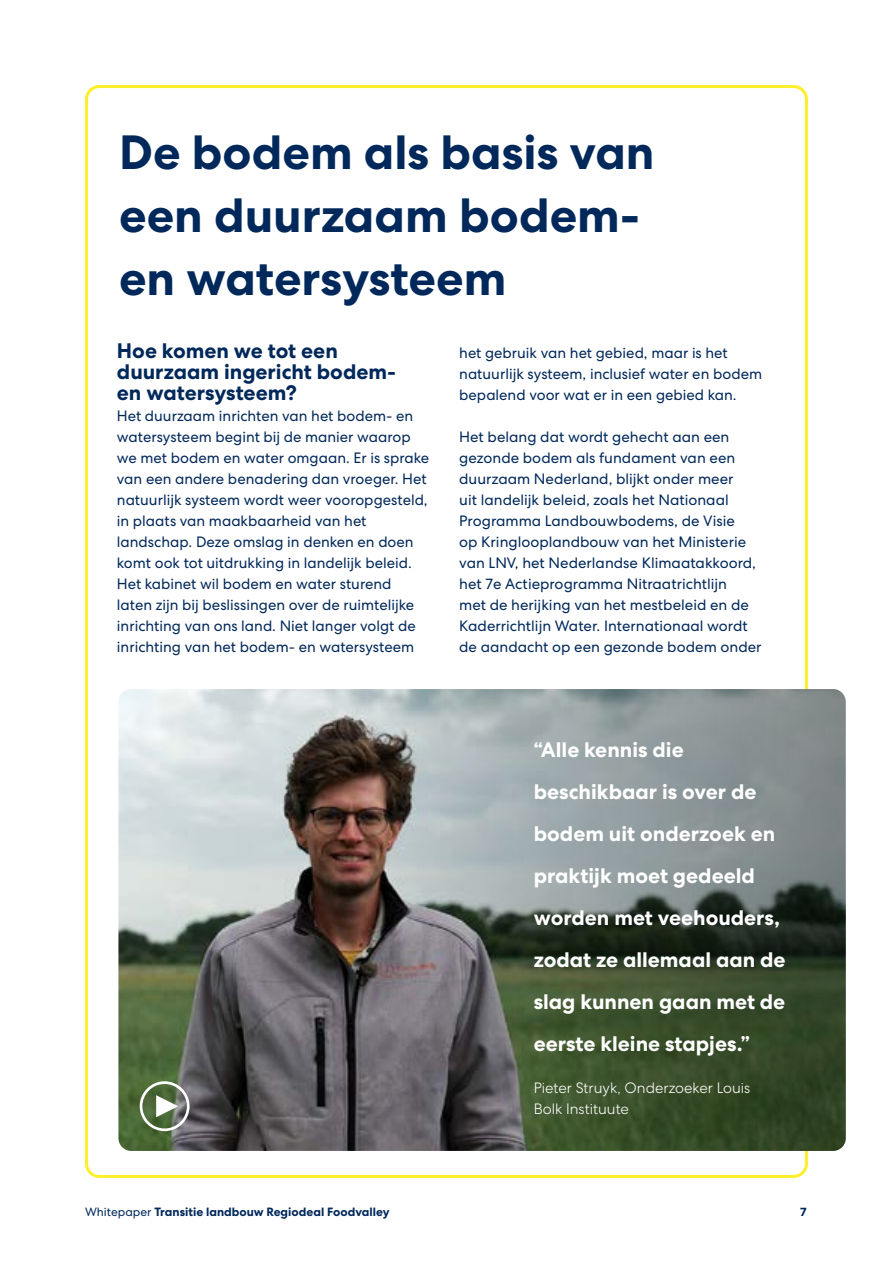
<style>
.page{position:relative;width:893px;height:1263px;background:#fff}
.page>*{position:absolute;margin:0;border:0;box-sizing:border-box;transform-origin:0 0}
.t1{font:700 48px/63px "Centra No 2";color:#00285a}
.t2{font:700 21px/42px "Centra No 2";color:#fff}
.t3{font:700 21px/21px "Centra No 2";color:#00285a}
.t4{font:15px/21px "Centra No 2";color:#00285a}
.t5{font:300 15px/21px "Centra No 2";color:#fff}
.t6{font:700 12px "Centra No 2";color:#00285a}
.s1{font-weight:400}
</style>
<div class="page">
<img style="left:118px;top:689px;width:728px;height:462px">
<svg style="left:378px;top:689px;width:468px;height:462px;background:#677268"></svg>
<svg style="left:156px;top:1095px;width:22px;height:22px"></svg>
<div style="left:140px;top:1081px;width:50px;height:50px;border:3px solid #fff;border-radius:50%"></div>
<h1 class="t1" style="left:119px;top:121px;width:537px">De bodem als basis van een duurzaam bodem&shy;en watersysteem</h1>
<h2 class="t3" style="left:117px;top:340px;width:281px">Hoe komen we tot een duurzaam ingericht bodem&shy;en watersysteem?</h2>
<p class="t4" style="left:117px;top:405px;width:314px">Het duurzaam inrichten van het bodem- en watersysteem begint bij de manier waarop we met bodem en water omgaan. Er is sprake van een andere benadering dan vroeger. Het natuurlijk systeem wordt weer vooropgesteld, in plaats van maakbaarheid van het landschap. Deze omslag in denken en doen komt ook tot uitdrukking in landelijk beleid.<br>Het kabinet wil bodem en water sturend laten zijn bij beslissingen over de ruimtelijke inrichting van ons land. Niet langer volgt de inrichting van het bodem- en watersysteem</p>
<p class="t4" style="left:459px;top:342px;width:304px">het gebruik van het gebied, maar is het natuurlijk systeem, inclusief water en bodem bepalend voor wat er in een gebied kan.</p>
<p class="t4" style="left:459px;top:426px;width:304px">Het belang dat wordt gehecht aan een gezonde bodem als fundament van een duurzaam Nederland, blijkt onder meer<br>uit landelijk beleid, zoals het Nationaal Programma Landbouwbodems, de Visie<br>op Kringlooplandbouw van het Ministerie van LNV, het Nederlandse Klimaatakkoord, het 7e Actieprogramma Nitraatrichtlijn<br>met de herijking van het mestbeleid en de Kaderrichtlijn Water. Internationaal wordt de aandacht op een gezonde bodem onder</p>
<h2 class="t2" style="left:534px;top:729px;width:253px">“Alle kennis die beschikbaar is over de bodem uit onderzoek en praktijk moet gedeeld worden met veehouders, zodat ze allemaal aan de slag kunnen gaan met de eerste kleine stapjes.”</h2>
<p class="t5" style="left:534px;top:1077px;width:218px">Pieter Struyk, Onderzoeker Louis<br>Bolk Instituute</p>
<p class="t6" style="left:85px;top:1205px;width:306px"><span class="s1">Whitepaper</span> Transitie landbouw Regiodeal Foodvalley</p>
<p class="t6" style="left:800px;top:1205px;width:8px">7</p>
</div>
